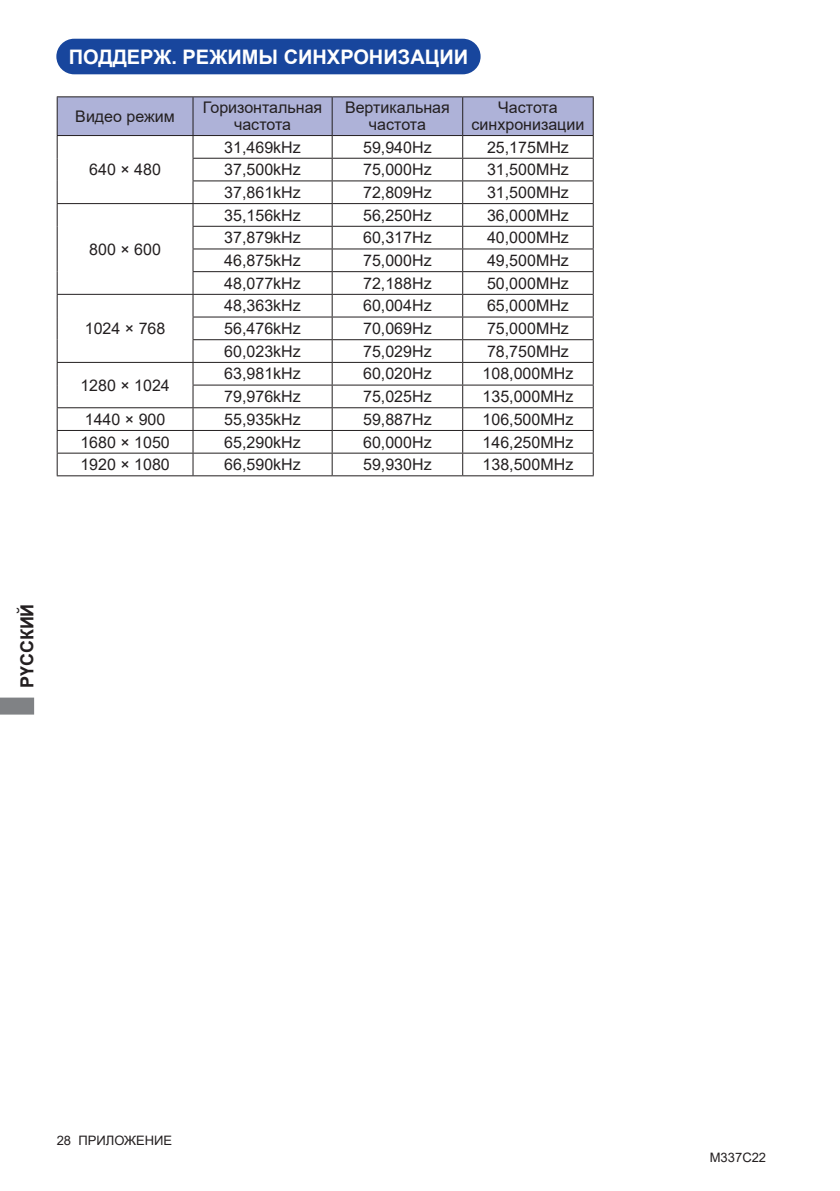
<style>
.page{position:relative;width:840px;height:1191px;background:#fff}
.page>*{position:absolute;margin:0;border:0;box-sizing:border-box;transform-origin:0 0}
.t1{font:700 20px "Arial";color:#fff}
.t2{font:700 18px "Arial";color:#231f20}
.t3{font:16px/17px "Arial";color:#231f20;text-align:center}
.t4{font:13px "Arial";color:#231f20}
</style>
<div class="page">
<svg style="left:0;top:697px;width:34px;height:17px"></svg>
<div style="left:57px;top:40px;width:422px;height:33px;background:#18469d;border-radius:17px"></div>
<div style="left:56px;top:39px;width:424px;height:35px;border:2px solid #18469d;border-radius:17px"></div>
<hr style="left:57px;top:96px;width:136px;height:1px;background:#231f20">
<hr style="left:193px;top:96px;width:139px;height:1px;background:#231f20">
<hr style="left:332px;top:96px;width:130px;height:1px;background:#231f20">
<hr style="left:462px;top:96px;width:131px;height:1px;background:#231f20">
<svg style="left:57px;top:97px;width:536px;height:378px"></svg>
<hr style="left:57px;top:475px;width:136px;height:1px;background:#231f20">
<hr style="left:193px;top:475px;width:139px;height:1px;background:#231f20">
<hr style="left:332px;top:475px;width:130px;height:1px;background:#231f20">
<hr style="left:462px;top:475px;width:131px;height:1px;background:#231f20">
<p class="t1" style="left:69px;top:43px;width:401px">ПОДДЕРЖ. РЕЖИМЫ СИНХРОНИЗАЦИИ</p>
<p class="t3" style="left:75px;top:108px;width:101px">Видео режим</p>
<p class="t3" style="left:203px;top:99px;width:121px">Горизонтальная частота</p>
<p class="t3" style="left:345px;top:99px;width:106px">Вертикальная частота</p>
<p class="t3" style="left:471px;top:99px;width:114px">Частота синхронизации</p>
<p class="t3" style="left:89px;top:161px;width:73px">640 × 480</p>
<p class="t3" style="left:224px;top:138px;width:78px">31,469kHz</p>
<p class="t3" style="left:363px;top:138px;width:70px">59,940Hz</p>
<p class="t3" style="left:486px;top:138px;width:83px">25,175MHz</p>
<p class="t3" style="left:224px;top:161px;width:78px">37,500kHz</p>
<p class="t3" style="left:363px;top:161px;width:70px">75,000Hz</p>
<p class="t3" style="left:486px;top:161px;width:83px">31,500MHz</p>
<p class="t3" style="left:224px;top:184px;width:78px">37,861kHz</p>
<p class="t3" style="left:363px;top:184px;width:70px">72,809Hz</p>
<p class="t3" style="left:486px;top:184px;width:83px">31,500MHz</p>
<p class="t3" style="left:89px;top:240px;width:73px">800 × 600</p>
<p class="t3" style="left:85px;top:320px;width:82px">1024 × 768</p>
<p class="t3" style="left:80px;top:376px;width:91px">1280 × 1024</p>
<p class="t3" style="left:224px;top:206px;width:78px">35,156kHz</p>
<p class="t3" style="left:363px;top:206px;width:70px">56,250Hz</p>
<p class="t3" style="left:486px;top:206px;width:83px">36,000MHz</p>
<p class="t3" style="left:224px;top:229px;width:78px">37,879kHz</p>
<p class="t3" style="left:363px;top:229px;width:70px">60,317Hz</p>
<p class="t3" style="left:486px;top:229px;width:83px">40,000MHz</p>
<p class="t3" style="left:224px;top:252px;width:78px">46,875kHz</p>
<p class="t3" style="left:363px;top:252px;width:70px">75,000Hz</p>
<p class="t3" style="left:486px;top:252px;width:83px">49,500MHz</p>
<p class="t3" style="left:224px;top:274px;width:78px">48,077kHz</p>
<p class="t3" style="left:363px;top:274px;width:70px">72,188Hz</p>
<p class="t3" style="left:486px;top:274px;width:83px">50,000MHz</p>
<p class="t3" style="left:224px;top:297px;width:78px">48,363kHz</p>
<p class="t3" style="left:363px;top:297px;width:70px">60,004Hz</p>
<p class="t3" style="left:486px;top:297px;width:83px">65,000MHz</p>
<p class="t3" style="left:224px;top:320px;width:78px">56,476kHz</p>
<p class="t3" style="left:363px;top:320px;width:70px">70,069Hz</p>
<p class="t3" style="left:486px;top:320px;width:83px">75,000MHz</p>
<p class="t3" style="left:224px;top:342px;width:78px">60,023kHz</p>
<p class="t3" style="left:363px;top:342px;width:70px">75,029Hz</p>
<p class="t3" style="left:486px;top:342px;width:83px">78,750MHz</p>
<p class="t3" style="left:224px;top:365px;width:78px">63,981kHz</p>
<p class="t3" style="left:363px;top:365px;width:70px">60,020Hz</p>
<p class="t3" style="left:482px;top:365px;width:92px">108,000MHz</p>
<p class="t3" style="left:224px;top:388px;width:78px">79,976kHz</p>
<p class="t3" style="left:363px;top:388px;width:70px">75,025Hz</p>
<p class="t3" style="left:482px;top:388px;width:92px">135,000MHz</p>
<p class="t3" style="left:85px;top:410px;width:82px">1440 × 900</p>
<p class="t3" style="left:224px;top:410px;width:78px">55,935kHz</p>
<p class="t3" style="left:363px;top:410px;width:70px">59,887Hz</p>
<p class="t3" style="left:482px;top:410px;width:92px">106,500MHz</p>
<p class="t3" style="left:80px;top:433px;width:91px">1680 × 1050</p>
<p class="t3" style="left:224px;top:433px;width:78px">65,290kHz</p>
<p class="t3" style="left:363px;top:433px;width:70px">60,000Hz</p>
<p class="t3" style="left:482px;top:433px;width:92px">146,250MHz</p>
<p class="t3" style="left:80px;top:456px;width:91px">1920 × 1080</p>
<p class="t3" style="left:224px;top:456px;width:78px">66,590kHz</p>
<p class="t3" style="left:363px;top:456px;width:70px">59,930Hz</p>
<p class="t3" style="left:482px;top:456px;width:92px">138,500MHz</p>
<p class="t2" style="left:14px;top:688px;width:86px;rotate:-90deg">РҮССКИЙ</p>
<p class="t4" style="left:57px;top:1131px;width:117px">28 ПРИЛОЖЕНИЕ</p>
<p class="t4" style="left:709px;top:1148px;width:58px">M337C22</p>
</div>
